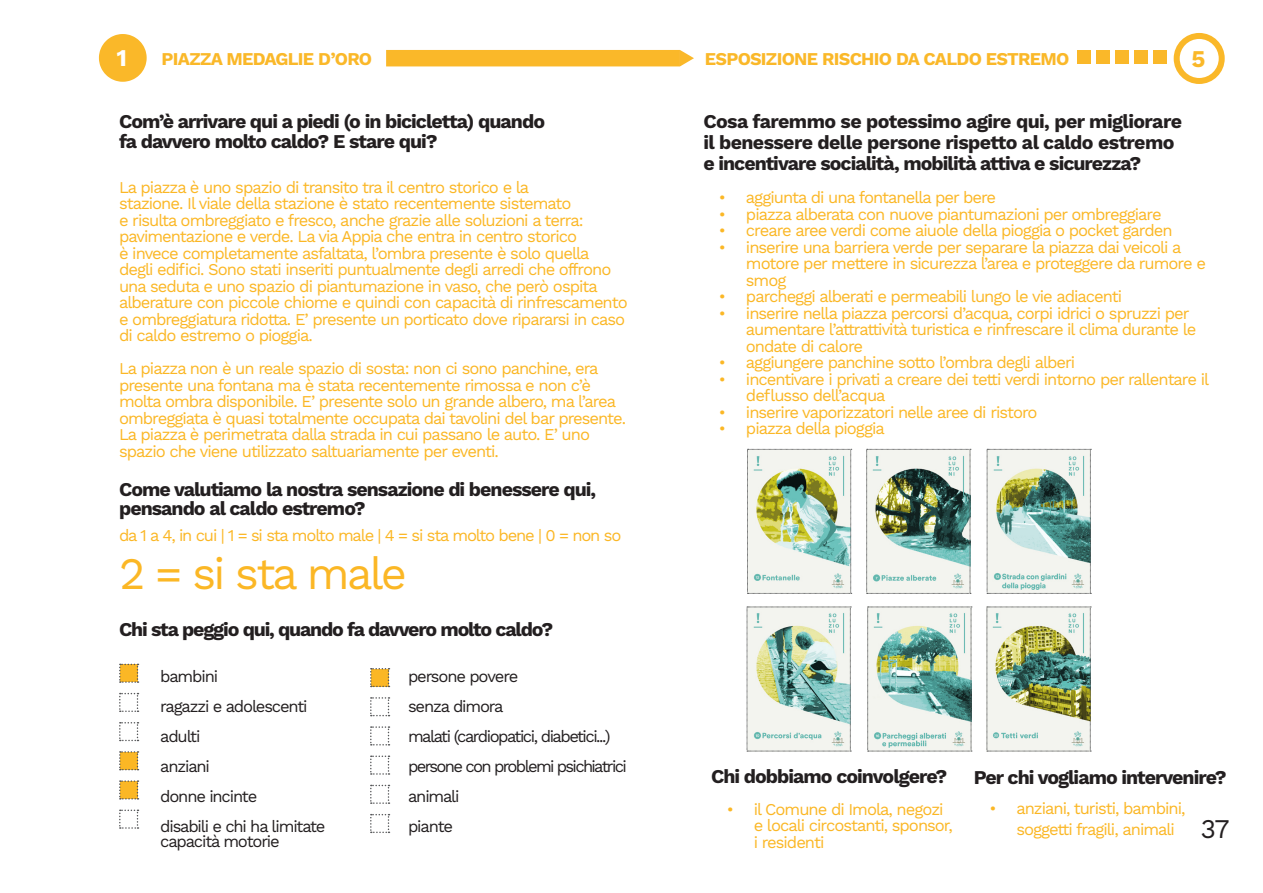
<style>
.page{position:relative;width:1263px;height:893px;background:#fff}
.page>*{position:absolute;margin:0;border:0;box-sizing:border-box;transform-origin:0 0}
.t1{font:45px "Work Sans";letter-spacing:-.06em;color:#fbb725}
.t2{font:27px "Work Sans";color:#231f20}
.t3{font:700 24px "Work Sans";color:#fff}
.t4{font:700 24px "Work Sans";color:#fab829}
.t5{font:700 19.5px "Work Sans";letter-spacing:-.05em;color:#231f20}
.t6{font:700 19.5px "Work Sans";letter-spacing:-.03em;color:#231f20}
.t7{font:700 18px "Work Sans";letter-spacing:-.04em;color:#fab829}
.t8{font:16.5px/16.5px "Work Sans";letter-spacing:-.06em;color:#fbb725}
.t9{font:16.5px "Work Sans";letter-spacing:-.07em;color:#231f20}
.t10{font:16.5px "Work Sans";letter-spacing:-.09em;color:#231f20}
.t11{font:16.5px "Work Sans";letter-spacing:-.1em;color:#231f20}
</style>
<div class="page">
<svg style="left:119px;top:664px;width:19px;height:19px"></svg>
<svg style="left:119px;top:693px;width:19px;height:19px"></svg>
<svg style="left:119px;top:810px;width:19px;height:19px"></svg>
<svg style="left:119px;top:780px;width:19px;height:19px"></svg>
<svg style="left:119px;top:751px;width:19px;height:19px"></svg>
<svg style="left:119px;top:722px;width:19px;height:19px"></svg>
<svg style="left:370px;top:668px;width:19px;height:19px"></svg>
<svg style="left:370px;top:697px;width:19px;height:19px"></svg>
<svg style="left:370px;top:814px;width:19px;height:19px"></svg>
<svg style="left:370px;top:785px;width:19px;height:19px"></svg>
<svg style="left:370px;top:755px;width:19px;height:20px"></svg>
<svg style="left:370px;top:726px;width:19px;height:19px"></svg>
<div style="left:106px;top:42px;width:33px;height:32px;background:#fab829;border-radius:50%"></div>
<div style="left:99px;top:34px;width:48px;height:48px;border:15px solid #fab829;border-radius:50%"></div>
<div style="left:386px;top:50px;width:294px;height:16px;background:#fab829"></div>
<svg style="left:680px;top:50px;width:14px;height:16px"></svg>
<div style="left:1077px;top:50px;width:14px;height:14px;background:#fab829"></div>
<div style="left:1096px;top:50px;width:14px;height:14px;background:#fab829"></div>
<div style="left:1115px;top:50px;width:14px;height:14px;background:#fab829"></div>
<div style="left:1134px;top:50px;width:14px;height:14px;background:#fab829"></div>
<div style="left:1153px;top:50px;width:14px;height:14px;background:#fab829"></div>
<div style="left:1174px;top:33px;width:51px;height:51px;border:6px solid #fab829;border-radius:50%"></div>
<svg style="left:987px;top:449px;width:104px;height:145px"></svg>
<svg style="left:747px;top:607px;width:104px;height:145px"></svg>
<img style="left:866px;top:449px;width:105px;height:145px">
<img style="left:987px;top:607px;width:104px;height:145px">
<svg style="left:747px;top:449px;width:105px;height:145px"></svg>
<svg style="left:867px;top:607px;width:105px;height:145px"></svg>
<p class="t3" style="left:116px;top:43px;width:12px">1</p>
<p class="t7" style="left:162px;top:48px;width:212px">PIAZZA MEDAGLIE D’ORO</p>
<p class="t7" style="left:705px;top:48px;width:366px">ESPOSIZIONE RISCHIO DA CALDO ESTREMO</p>
<p class="t4" style="left:1191px;top:45px;width:15px">5</p>
<p class="t5" style="left:119px;top:110px;width:427px">Com’è arrivare qui a piedi (o in bicicletta) quando</p>
<p class="t5" style="left:119px;top:130px;width:320px">fa davvero molto caldo? E stare qui?</p>
<p class="t8" style="left:119px;top:179px;width:510px">La piazza è uno spazio di transito tra il centro storico e la<br>stazione. Il viale della stazione è stato recentemente sistemato<br>e risulta ombreggiato e fresco, anche grazie alle soluzioni a terra: pavimentazione e verde. La via Appia che entra in centro storico<br>è invece completamente asfaltata, l’ombra presente è solo quella degli edifici. Sono stati inseriti puntualmente degli arredi che offrono una seduta e uno spazio di piantumazione in vaso, che però ospita alberature con piccole chiome e quindi con capacità di rinfrescamento e ombreggiatura ridotta. E’ presente un porticato dove ripararsi in caso di caldo estremo o pioggia.</p>
<p class="t8" style="left:119px;top:361px;width:509px">La piazza non è un reale spazio di sosta: non ci sono panchine, era presente una fontana ma è stata recentemente rimossa e non c’è molta ombra disponibile. E’ presente solo un grande albero, ma l’area ombreggiata è quasi totalmente occupata dai tavolini del bar presente.<br>La piazza è perimetrata dalla strada in cui passano le auto. E’ uno spazio che viene utilizzato saltuariamente per eventi.</p>
<p class="t5" style="left:119px;top:478px;width:479px">Come valutiamo la nostra sensazione di benessere qui,</p>
<p class="t5" style="left:119px;top:497px;width:248px">pensando al caldo estremo?</p>
<p class="t8" style="left:119px;top:527px;width:504px">da 1 a 4, in cui | 1 = si sta molto male | 4 = si sta molto bene | 0 = non so</p>
<p class="t1" style="left:119px;top:547px;width:289px">2 = si sta male</p>
<p class="t5" style="left:119px;top:618px;width:436px">Chi sta peggio qui, quando fa davvero molto caldo?</p>
<p class="t9" style="left:160px;top:666px;width:59px">bambini</p>
<p class="t9" style="left:160px;top:696px;width:149px">ragazzi e adolescenti</p>
<p class="t9" style="left:160px;top:726px;width:42px">adulti</p>
<p class="t9" style="left:160px;top:756px;width:51px">anziani</p>
<p class="t9" style="left:160px;top:786px;width:99px">donne incinte</p>
<p class="t9" style="left:160px;top:816px;width:167px">disabili e chi ha limitate</p>
<p class="t9" style="left:160px;top:831px;width:121px">capacità motorie</p>
<p class="t9" style="left:408px;top:666px;width:112px">persone povere</p>
<p class="t9" style="left:408px;top:696px;width:97px">senza dimora</p>
<p class="t10" style="left:408px;top:726px;width:204px">malati (cardiopatici, diabetici...)</p>
<p class="t11" style="left:408px;top:756px;width:220px">persone con problemi psichiatrici</p>
<p class="t9" style="left:408px;top:786px;width:53px">animali</p>
<p class="t9" style="left:408px;top:816px;width:46px">piante</p>
<p class="t6" style="left:703px;top:110px;width:480px">Cosa faremmo se potessimo agire qui, per migliorare</p>
<p class="t6" style="left:703px;top:131px;width:473px">il benessere delle persone rispetto al caldo estremo</p>
<p class="t5" style="left:703px;top:152px;width:440px">e incentivare socialità, mobilità attiva e sicurezza?</p>
<p class="t8" style="left:719px;top:190px;width:279px">• aggiunta di una fontanella per bere</p>
<p class="t8" style="left:719px;top:206px;width:444px">• piazza alberata con nuove piantumazioni per ombreggiare</p>
<p class="t8" style="left:719px;top:223px;width:455px">• creare aree verdi come aiuole della pioggia o pocket garden</p>
<p class="t8" style="left:746px;top:239px;width:461px;text-indent:-27px">• inserire una barriera verde per separare la piazza dai veicoli a motore per mettere in sicurezza l’area e proteggere da rumore e smog</p>
<p class="t8" style="left:719px;top:289px;width:405px">• parcheggi alberati e permeabili lungo le vie adiacenti</p>
<p class="t8" style="left:746px;top:305px;width:452px;text-indent:-27px">• inserire nella piazza percorsi d’acqua, corpi idrici o spruzzi per aumentare l’attrattività turistica e rinfrescare il clima durante le ondate di calore</p>
<p class="t8" style="left:719px;top:355px;width:358px">• aggiungere panchine sotto l’ombra degli alberi</p>
<p class="t8" style="left:746px;top:371px;width:465px;text-indent:-27px">• incentivare i privati a creare dei tetti verdi intorno per rallentare il deflusso dell’acqua</p>
<p class="t8" style="left:719px;top:404px;width:320px">• inserire vaporizzatori nelle aree di ristoro</p>
<p class="t8" style="left:719px;top:421px;width:167px">• piazza della pioggia</p>
<p class="t5" style="left:711px;top:765px;width:238px">Chi dobbiamo coinvolgere?</p>
<p class="t8" style="left:754px;top:802px;width:201px;text-indent:-27px">• il Comune di Imola, negozi e locali circostanti, sponsor, i residenti</p>
<p class="t5" style="left:974px;top:766px;width:254px">Per chi vogliamo intervenire?</p>
<p class="t8" style="left:1016px;top:799px;width:171px;line-height:21px;text-indent:-27px">• anziani, turisti, bambini, soggetti fragili, animali</p>
<p class="t2" style="left:1200px;top:812px;width:31px">37</p>
</div>
